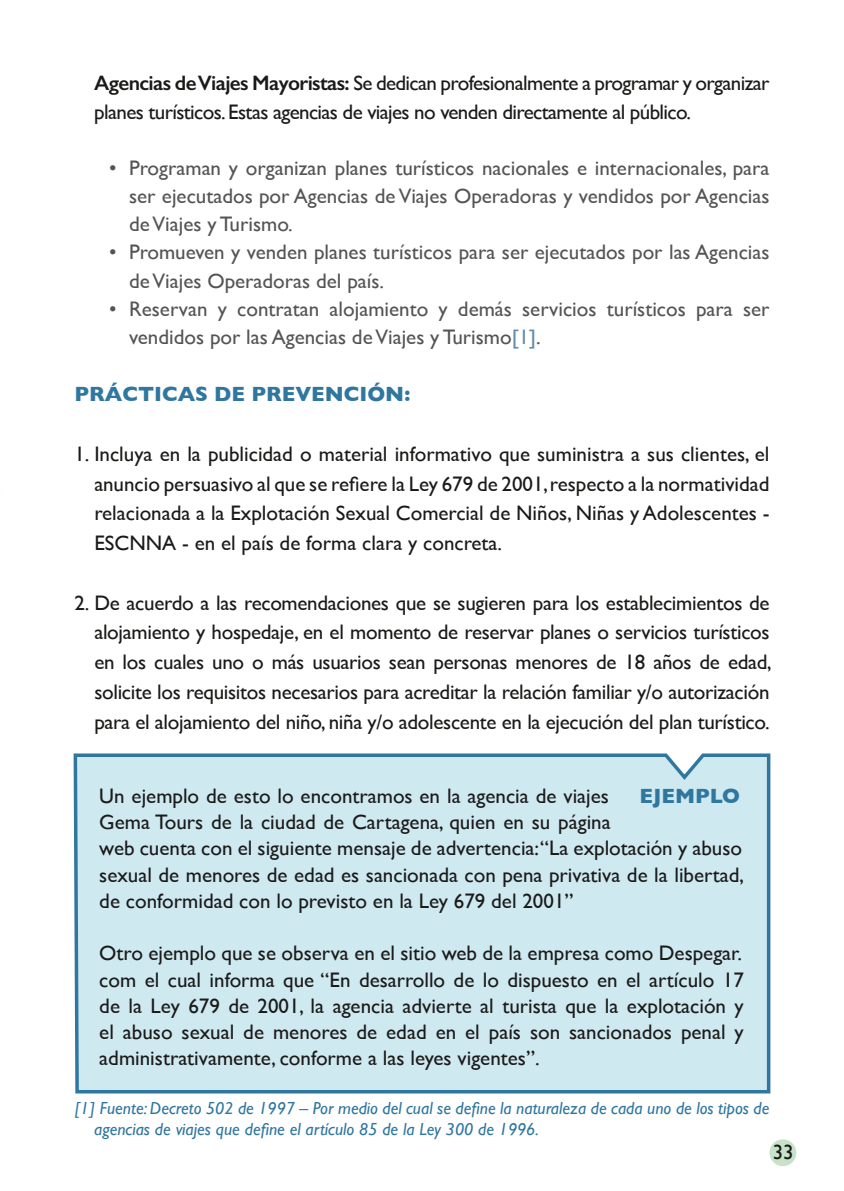
<style>
.page{position:relative;width:844px;height:1191px;background:#fff}
.page>*{position:absolute;margin:0;border:0;box-sizing:border-box;transform-origin:0 0}
.t1{font:21px/26.2px "Gill Sans";color:#1b1a19;text-align:justify}
.t2{font:21px/28px "Gill Sans";color:#535453}
.t3{font:21px/29.8px "Gill Sans";letter-spacing:-.03em;color:#1b1a19}
.t4{font:700 21px "Gill Sans";color:#30779f}
.t5{font:italic 17.5px/21px "Gill Sans";color:#30779f}
.s1{font-weight:600}
.s2{color:#648daf}
</style>
<div class="page">
<div style="left:769px;top:1139px;width:27px;height:27px;background:#c8e2c9;border-radius:50%"></div>
<div style="left:73px;top:753px;width:698px;height:341px;background:#cfe9f1"></div>
<p class="t3" style="left:94px;top:67px;width:676px"><span class="s1">Agencias de Viajes Mayoristas:</span> Se dedican profesionalmente a programar y organizar planes turísticos. Estas agencias de viajes no venden directamente al público.</p>
<p class="t2" style="left:129px;top:154px;width:641px;text-align:justify;text-indent:-20px">• Programan y organizan planes turísticos nacionales e internacionales, para ser ejecutados por Agencias de Viajes Operadoras y vendidos por Agencias de Viajes y Turismo.</p>
<p class="t2" style="left:129px;top:238px;width:641px;text-indent:-20px">• Promueven y venden planes turísticos para ser ejecutados por las Agencias de Viajes Operadoras del país.</p>
<p class="t2" style="left:129px;top:294px;width:641px;text-indent:-20px">• Reservan y contratan alojamiento y demás servicios turísticos para ser vendidos por las Agencias de Viajes y Turismo<span class="s2">[1]</span>.</p>
<p class="t4" style="left:74px;top:377px;width:337px">PRÁCTICAS DE PREVENCIÓN:</p>
<p class="t1" style="left:94px;top:438px;width:676px;line-height:29.8px;text-indent:-20px">1. Incluya en la publicidad o material informativo que suministra a sus clientes, el anuncio persuasivo al que se refiere la Ley 679 de 2001, respecto a la normatividad relacionada a la Explotación Sexual Comercial de Niños, Niñas y Adolescentes - ESCNNA - en el país de forma clara y concreta.</p>
<p class="t1" style="left:94px;top:587px;width:678px;line-height:29.8px;text-indent:-20px">2. De acuerdo a las recomendaciones que se sugieren para los establecimientos de alojamiento y hospedaje, en el momento de reservar planes o servicios turísticos en los cuales uno o más usuarios sean personas menores de 18 años de edad, solicite los requisitos necesarios para acreditar la relación familiar y/o autorización para el alojamiento del niño, niña y/o adolescente en la ejecución del plan turístico.</p>
<p class="t4" style="left:639px;top:779px;width:102px">EJEMPLO</p>
<p class="t1" style="left:99px;top:782px;width:646px;text-align:left">Un ejemplo de esto lo encontramos en la agencia de viajes<br>Gema Tours de la ciudad de Cartagena, quien en su página<br>web cuenta con el siguiente mensaje de advertencia:“La explotación y abuso sexual de menores de edad es sancionada con pena privativa de la libertad, de conformidad con lo previsto en la Ley 679 del 2001”</p>
<p class="t1" style="left:99px;top:940px;width:646px">Otro ejemplo que se observa en el sitio web de la empresa como Despegar. com el cual informa que “En desarrollo de lo dispuesto en el artículo 17 de la Ley 679 de 2001, la agencia advierte al turista que la explotación y el abuso sexual de menores de edad en el país son sancionados penal y administrativamente, conforme a las leyes vigentes”.</p>
<p class="t5" style="left:94px;top:1097px;width:676px;text-indent:-20px">[1] Fuente: Decreto 502 de 1997 – Por medio del cual se define la naturaleza de cada uno de los tipos de agencias de viajes que define el artículo 85 de la Ley 300 de 1996.</p>
<p class="t1" style="left:772px;top:1138px;width:22px">33</p>
</div>
